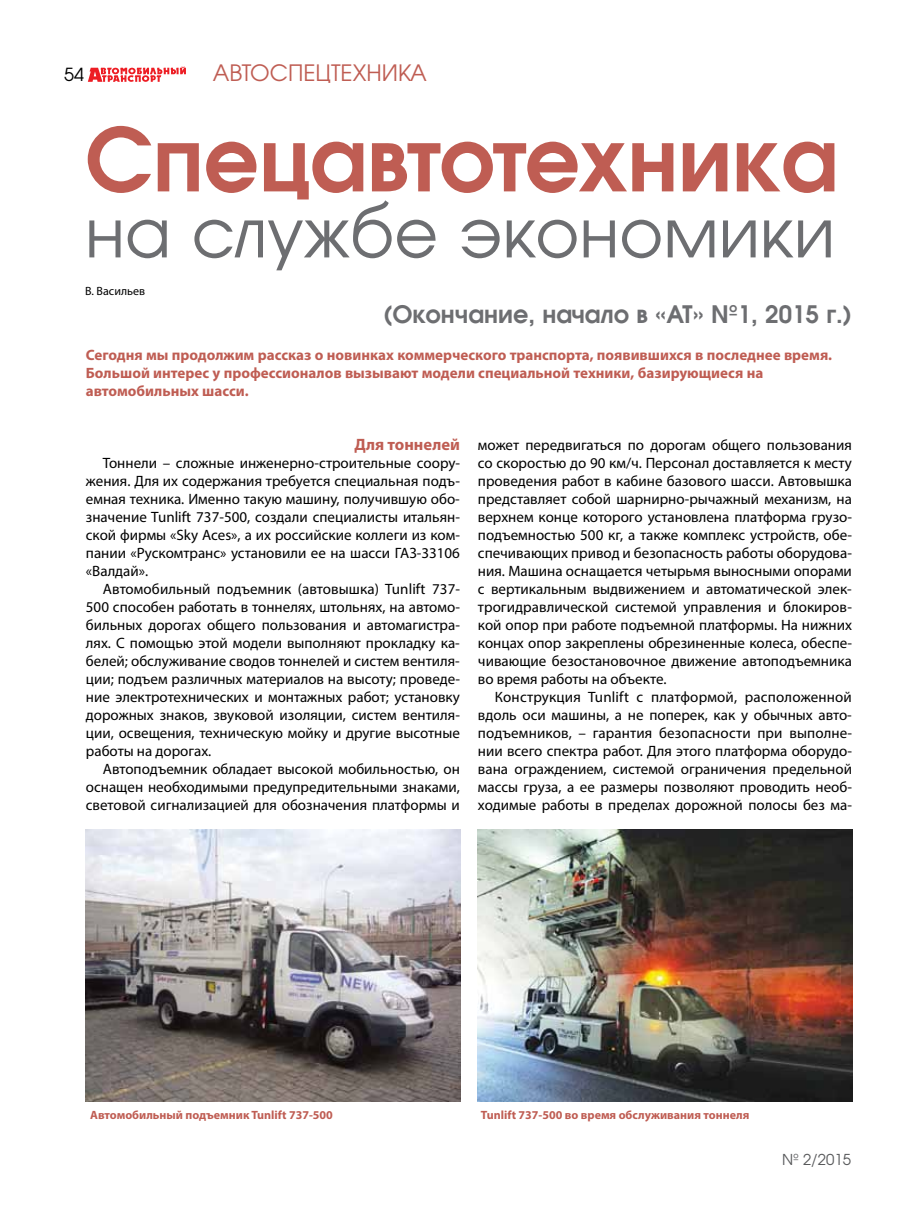
<style>
.page{position:relative;width:915px;height:1212px;background:#fff}
.page>*{position:absolute;margin:0;border:0;box-sizing:border-box;transform-origin:0 0}
.t1{font:700 87px "AG Avalanche C";color:#bf5d53}
.t2{font:67.5px "AG Avalanche C";color:#6d6e71}
.t3{font:700 24px "AG Avalanche C";color:#6d6e71}
.t4{font:22.5px "AG Avalanche C";color:#bf5d53}
.t5{font:18px "AG Avalanche C";color:#000}
.t6{font:700 16.5px "Myriad Pro";color:#bf5d53}
.t7{font:15px/18px "Myriad Pro";color:#000;text-align:justify}
.t8{font:700 15px/18px "Myriad Pro";color:#bf5d53}
.t9{font:15px "AG Avalanche C";color:#58595b}
.t10{font:700 12px "Myriad Pro";color:#bf5d53}
.t11{font:12px "Myriad Pro";color:#000}
</style>
<div class="page">
<svg style="left:88px;top:66px;width:98px;height:16px"></svg>
<img style="left:86px;top:829px;width:374px;height:272px">
<img style="left:477px;top:829px;width:374px;height:272px">
<p class="t5" style="left:64px;top:63px;width:21px">54</p>
<h3 class="t4" style="left:213px;top:59px;width:215px">АВТОСПЕЦТЕХНИКА</h3>
<h1 class="t1" style="left:85px;top:102px;width:754px">Спецавтотехника</h1>
<h2 class="t2" style="left:85px;top:191px;width:751px">на службе экономики</h2>
<h3 class="t3" style="left:383px;top:298px;width:470px">(Окончание, начало в «АТ» №1, 2015 г.)</h3>
<p class="t11" style="left:85px;top:284px;width:61px">В. Васильев</p>
<p class="t8" style="left:86px;top:345px;width:747px">Сегодня мы продолжим рассказ о новинках коммерческого транспорта, появившихся в последнее время.<br>Большой интерес у профессионалов вызывают модели специальной техники, базирующиеся на автомобильных шасси.</p>
<p class="t6" style="left:354px;top:434px;width:107px">Для тоннелей</p>
<p class="t7" style="left:86px;top:454px;width:375px;text-indent:17px">Тоннели – сложные инженерно-строительные соору&shy;жения. Для их содержания требуется специальная подъ&shy;емная техника. Именно такую машину, получившую обо&shy;значение Tunlift 737-500, создали специалисты итальян&shy;ской фирмы «Sky Aces», а их российские коллеги из ком&shy;пании «Рускомтранс» установили ее на шасси ГАЗ-33106 «Валдай».</p>
<p class="t7" style="left:86px;top:580px;width:375px;text-indent:17px">Автомобильный подъемник (автовышка) Tunlift 737- 500 способен работать в тоннелях, штольнях, на автомо&shy;бильных дорогах общего пользования и автомагистра&shy;лях. С помощью этой модели выполняют прокладку ка&shy;белей; обслуживание сводов тоннелей и систем вентиля&shy;ции; подъем различных материалов на высоту; проведе&shy;ние электротехнических и монтажных работ; установку дорожных знаков, звуковой изоляции, систем вентиля&shy;ции, освещения, техническую мойку и другие высотные работы на дорогах.</p>
<p class="t7" style="left:86px;top:760px;width:375px;text-indent:17px">Автоподъемник обладает высокой мобильностью, он оснащен необходимыми предупредительными знаками, световой сигнализацией для обозначения платформы и</p>
<p class="t7" style="left:478px;top:436px;width:375px">может передвигаться по дорогам общего пользования со скоростью до 90 км/ч. Персонал доставляется к месту проведения работ в кабине базового шасси. Автовышка представляет собой шарнирно-рычажный механизм, на верхнем конце которого установлена платформа грузо&shy;подъемностью 500 кг, а также комплекс устройств, обе&shy;спечивающих привод и безопасность работы оборудова&shy;ния. Машина оснащается четырьмя выносными опорами с вертикальным выдвижением и автоматической элек&shy;трогидравлической системой управления и блокиров&shy;кой опор при работе подъемной платформы. На нижних концах опор закреплены обрезиненные колеса, обеспе&shy;чивающие безостановочное движение автоподъемника во время работы на объекте.</p>
<p class="t7" style="left:478px;top:688px;width:375px;text-indent:17px">Конструкция Tunlift с платформой, расположенной вдоль оси машины, а не поперек, как у обычных авто&shy;подъемников, – гарантия безопасности при выполне&shy;нии всего спектра работ. Для этого платформа оборудо&shy;вана ограждением, системой ограничения предельной массы груза, а ее размеры позволяют проводить необ&shy;ходимые работы в пределах дорожной полосы без ма-</p>
<p class="t10" style="left:90px;top:1107px;width:244px">Автомобильный подъемник Tunlift 737-500</p>
<p class="t10" style="left:480px;top:1107px;width:270px">Tunlift 737-500 во время обслуживания тоннеля</p>
<p class="t9" style="left:781px;top:1150px;width:70px">№ 2/2015</p>
</div>
